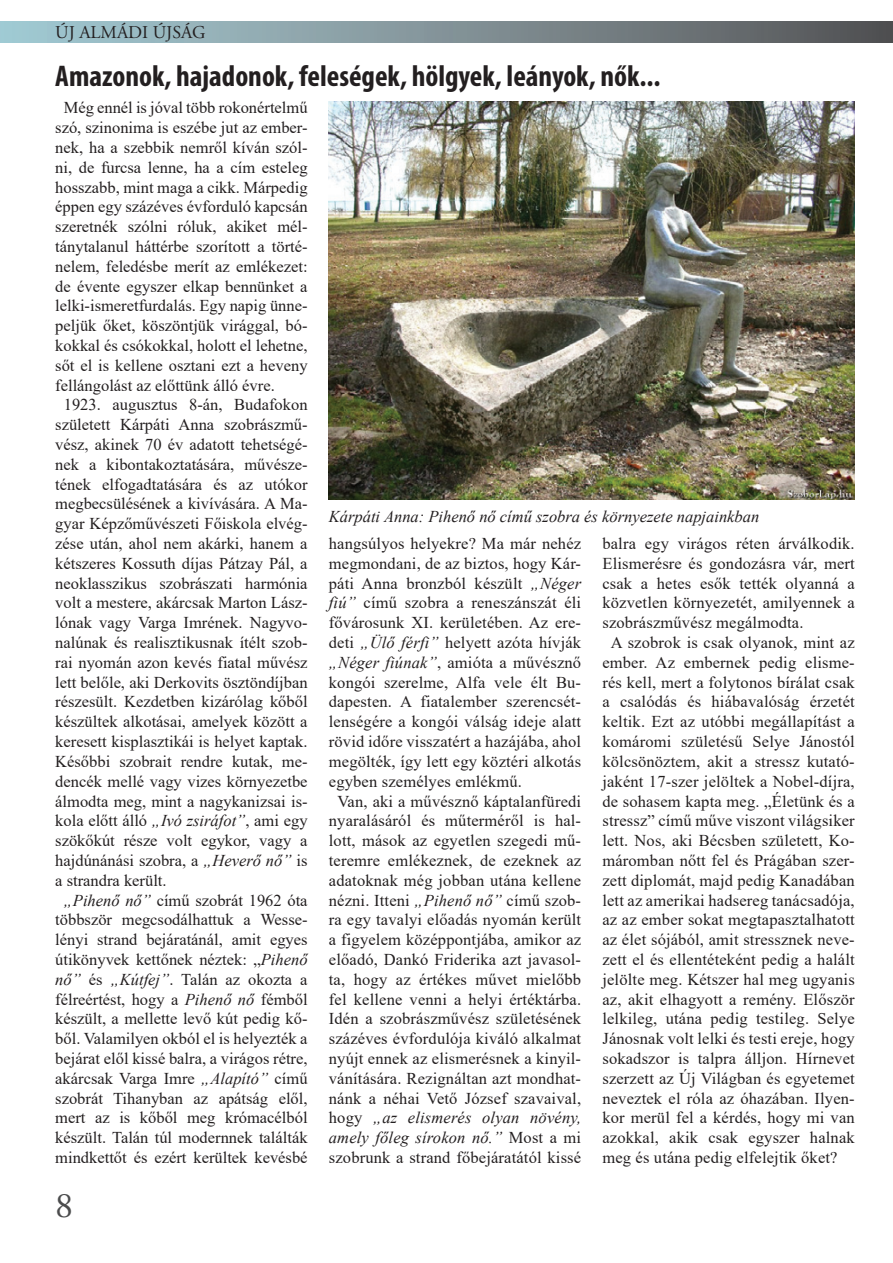
<style>
.page{position:relative;width:893px;height:1263px;background:#fff}
.page>*{position:absolute;margin:0;border:0;box-sizing:border-box;transform-origin:0 0}
.t1{font:36px "Adobe Garamond Pro";color:#4b4c4d}
.cím_kicsi{font:700 condensed 30px "Myriad Pro";color:#231f20}
.t2{font:18px "Adobe Garamond Pro";color:#231f20}
.t3{font:16.5px/19.8px "Times New Roman";letter-spacing:.01em;color:#231f20;text-align:justify}
.t4{font:italic 16.5px "Times New Roman";color:#231f20}
.s1{font-style:italic}
</style>
<div class="page">
<div style="left:0;top:21px;width:893px;height:22px;background:linear-gradient(to right,#a8ced7,#575456)"></div>
<img style="left:329px;top:101px;width:526px;height:399px">
<p class="t2" style="left:55px;top:21px;width:152px">ÚJ ALMÁDI ÚJSÁG</p>
<p class="cím_kicsi" style="left:55px;top:57px;width:607px">Amazonok, hajadonok, feleségek, hölgyek, leányok, nők...</p>
<p class="t3" style="left:55px;top:97px;width:254px;text-indent:9px">Még ennél is jóval több rokonértelmű szó, szinonima is eszébe jut az ember&shy;nek, ha a szebbik nemről kíván szól&shy;ni, de furcsa lenne, ha a cím esteleg hosszabb, mint maga a cikk. Márpedig éppen egy százéves évforduló kapcsán szeretnék szólni róluk, akiket mél&shy;tánytalanul háttérbe szorított a törté&shy;nelem, feledésbe merít az emlékezet: de évente egyszer elkap bennünket a lelki-ismeretfurdalás. Egy napig ünne&shy;peljük őket, köszöntjük virággal, bó&shy;kokkal és csókokkal, holott el lehetne, sőt el is kellene osztani ezt a heveny fellángolást az előttünk álló évre.</p>
<p class="t3" style="left:55px;top:394px;width:254px;text-indent:9px">1923. augusztus 8-án, Budafokon született Kárpáti Anna szobrászmű&shy;vész, akinek 70 év adatott tehetségé&shy;nek a kibontakoztatására, művésze&shy;tének elfogadtatására és az utókor megbecsülésének a kivívására. A Ma&shy;gyar Képzőművészeti Főiskola elvég&shy;zése után, ahol nem akárki, hanem a kétszeres Kossuth díjas Pátzay Pál, a neoklasszikus szobrászati harmónia volt a mestere, akárcsak Marton Lász&shy;lónak vagy Varga Imrének. Nagyvo&shy;nalúnak és realisztikusnak ítélt szob&shy;rai nyomán azon kevés fiatal művész lett belőle, aki Derkovits ösztöndíjban részesült. Kezdetben kizárólag kőből készültek alkotásai, amelyek között a keresett kisplasztikái is helyet kaptak.<br>Későbbi szobrait rendre kutak, me&shy;dencék mellé vagy vizes környezetbe álmodta meg, mint a nagykanizsai is&shy;kola előtt álló <span class="s1">„Ivó zsiráfot”</span>, ami egy szökőkút része volt egykor, vagy a hajdúnánási szobra, a <span class="s1">„Heverő nő”</span> is a strandra került.</p>
<p class="t3" style="left:55px;top:889px;width:254px;text-align:center"><span class="s1">„Pihenő nő”</span> című szobrát 1962 óta többször megcsodálhattuk a Wesse&shy;lényi strand bejáratánál, amit egyes útikönyvek kettőnek néztek: „<span class="s1">Pihenő nő”</span> és <span class="s1">„Kútfej”</span>. Talán az okozta a félreértést, hogy a <span class="s1">Pihenő nő</span> fémből készült, a mellette levő kút pedig kő&shy;ből. Valamilyen okból el is helyezték a bejárat elől kissé balra, a virágos rétre, akárcsak Varga Imre <span class="s1">„Alapító”</span> című szobrát Tihanyban az apátság elől, mert az is kőből meg krómacélból készült. Talán túl modernnek találták mindkettőt és ezért kerültek kevésbé</p>
<p class="t4" style="left:329px;top:505px;width:432px">Kárpáti Anna: Pihenő nő című szobra és környezete napjainkban</p>
<p class="t3" style="left:329px;top:533px;width:254px">hangsúlyos helyekre? Ma már nehéz megmondani, de az biztos, hogy Kár&shy;páti Anna bronzból készült <span class="s1">„Néger fiú”</span> című szobra a reneszánszát éli fővárosunk XI. kerületében. Az ere&shy;deti <span class="s1">„Ülő férfi”</span> helyett azóta hívják <span class="s1">„Néger fiúnak”</span>, amióta a művésznő kongói szerelme, Alfa vele élt Bu&shy;dapesten. A fiatalember szerencsét&shy;lenségére a kongói válság ideje alatt rövid időre visszatért a hazájába, ahol megölték, így lett egy köztéri alkotás egyben személyes emlékmű.</p>
<p class="t3" style="left:329px;top:790px;width:254px;text-align:center">Van, aki a művésznő káptalanfüredi nyaralásáról és műterméről is hal&shy;lott, mások az egyetlen szegedi mű&shy;teremre emlékeznek, de ezeknek az adatoknak még jobban utána kellene nézni. Itteni <span class="s1">„Pihenő nő”</span> című szob&shy;ra egy tavalyi előadás nyomán került a figyelem középpontjába, amikor az előadó, Dankó Friderika azt javasol&shy;ta, hogy az értékes művet mielőbb fel kellene venni a helyi értéktárba.<br>Idén a szobrászművész születésének százéves évfordulója kiváló alkalmat nyújt ennek az elismerésnek a kinyil&shy;vánítására. Rezignáltan azt mondhat&shy;nánk a néhai Vető József szavaival, hogy <span class="s1">„az elismerés olyan növény, amely főleg sírokon nő.”</span> Most a mi szobrunk a strand főbejáratától kissé</p>
<p class="t3" style="left:602px;top:533px;width:254px">balra egy virágos réten árválkodik.<br>Elismerésre és gondozásra vár, mert csak a hetes esők tették olyanná a közvetlen környezetét, amilyennek a szobrászművész megálmodta.</p>
<p class="t3" style="left:602px;top:632px;width:254px;text-indent:9px">A szobrok is csak olyanok, mint az ember. Az embernek pedig elisme&shy;rés kell, mert a folytonos bírálat csak a csalódás és hiábavalóság érzetét keltik. Ezt az utóbbi megállapítást a komáromi születésű Selye Jánostól kölcsönöztem, akit a stressz kutató&shy;jaként 17-szer jelöltek a Nobel-díjra, de sohasem kapta meg. „Életünk és a stressz” című műve viszont világsiker lett. Nos, aki Bécsben született, Ko&shy;máromban nőtt fel és Prágában szer&shy;zett diplomát, majd pedig Kanadában lett az amerikai hadsereg tanácsadója, az az ember sokat megtapasztalhatott az élet sójából, amit stressznek neve&shy;zett el és ellentéteként pedig a halált jelölte meg. Kétszer hal meg ugyanis az, akit elhagyott a remény. Először lelkileg, utána pedig testileg. Selye Jánosnak volt lelki és testi ereje, hogy sokadszor is talpra álljon. Hírnevet szerzett az Új Világban és egyetemet neveztek el róla az óhazában. Ilyen&shy;kor merül fel a kérdés, hogy mi van azokkal, akik csak egyszer halnak meg és utána pedig elfelejtik őket?</p>
<p class="t1" style="left:55px;top:1184px;width:19px">8</p>
</div>
